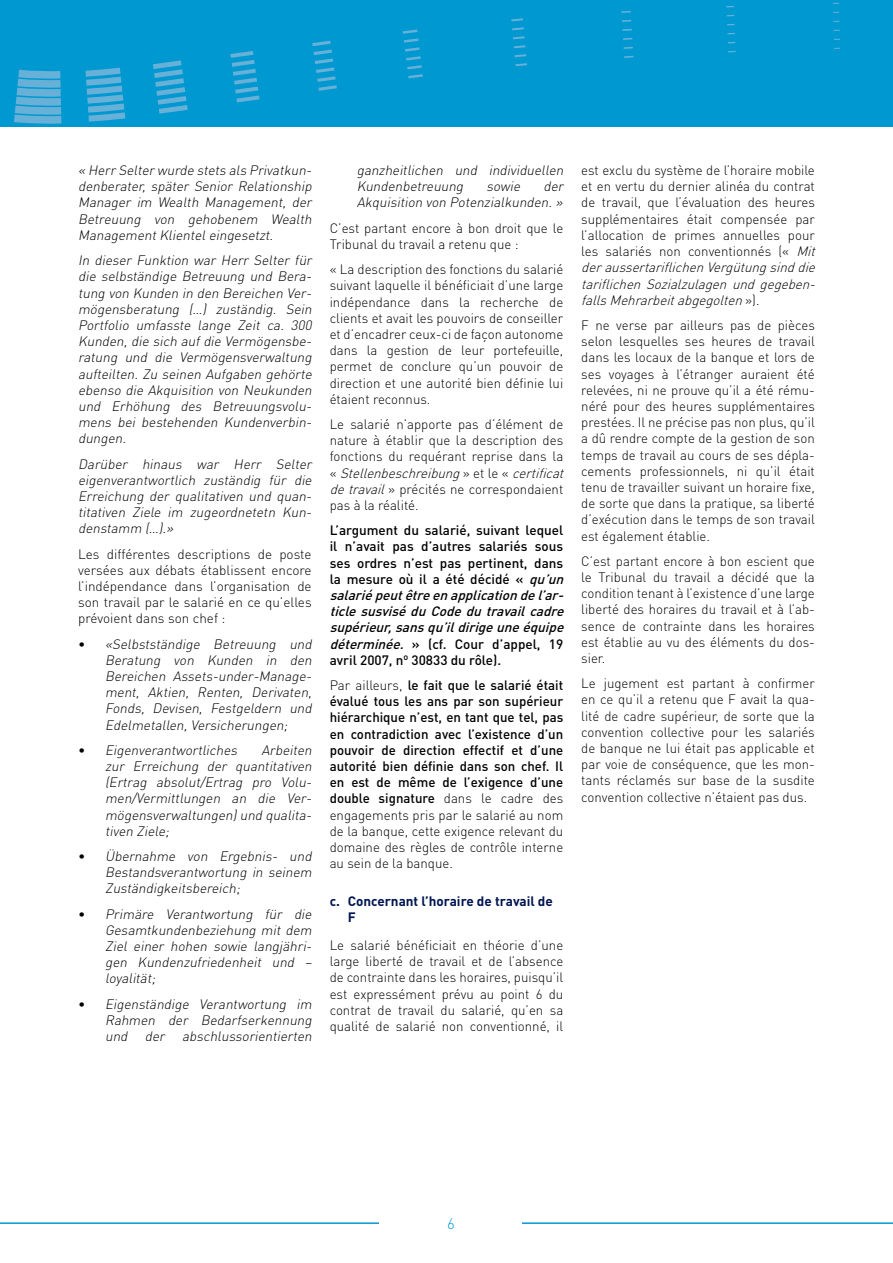
<style>
.page{position:relative;width:893px;height:1263px;background:#fff}
.page>*{position:absolute;margin:0;border:0;box-sizing:border-box;transform-origin:0 0}
.t1{font:300 15px "DIN Pro";color:#0098d1}
.t2{font:300 13.5px/16.2px "DIN Pro";color:#000;text-align:justify}
.t3{font:italic 300 13.5px/16.2px "DIN Pro";color:#000;text-align:justify}
.t4{font:500 13.5px/16.2px "DIN Pro";color:#000}
.t5{font:700 13.5px/16.2px "DIN Pro";color:#001552}
.s1{font-style:normal}
.s2{font-style:italic}
.s3{font-weight:300}
</style>
<div class="page">
<hr style="left:0;top:1222px;width:893px;height:2px;background:#0098d1">
<div style="left:380px;top:1217px;width:142px;height:46px;background:#fff"></div>
<div style="left:0;top:0;width:893px;height:126px;background:#0098d1"></div>
<svg style="left:511px;top:18px;width:12px;height:3px"></svg>
<svg style="left:621px;top:11px;width:10px;height:2px"></svg>
<svg style="left:512px;top:27px;width:12px;height:3px"></svg>
<svg style="left:622px;top:20px;width:9px;height:2px"></svg>
<svg style="left:513px;top:36px;width:12px;height:3px"></svg>
<svg style="left:622px;top:29px;width:10px;height:2px"></svg>
<svg style="left:514px;top:45px;width:11px;height:3px"></svg>
<svg style="left:623px;top:38px;width:9px;height:2px"></svg>
<svg style="left:515px;top:54px;width:11px;height:3px"></svg>
<svg style="left:624px;top:47px;width:9px;height:2px"></svg>
<svg style="left:14px;top:70px;width:47px;height:54px;background:#50abd6"></svg>
<svg style="left:86px;top:68px;width:39px;height:54px"></svg>
<svg style="left:153px;top:60px;width:35px;height:54px"></svg>
<svg style="left:230px;top:51px;width:30px;height:51px"></svg>
<svg style="left:312px;top:41px;width:25px;height:50px"></svg>
<svg style="left:403px;top:29px;width:20px;height:49px"></svg>
<svg style="left:515px;top:63px;width:12px;height:3px"></svg>
<svg style="left:624px;top:56px;width:9px;height:2px"></svg>
<p class="t3" style="left:78px;top:162px;width:238px">« HerrSelterwurde stets als Privatkun&shy;denberater, später Senior Relationship Manager im Wealth Management, der Betreuung von gehobenem Wealth ManagementKlienteleingesetzt.</p>
<p class="t3" style="left:78px;top:252px;width:238px">In dieser Funktion war Herr Selter für die selbständige Betreuung und Bera&shy;tung von Kunden in den Bereichen Ver&shy;mögensberatung (…) zuständig. Sein Portfolio umfasste lange Zeit ca. 300<br>Kunden, die sich auf die Vermögensbe&shy;ratung und die Vermögensverwaltung aufteilten. Zu seinen Aufgaben gehörte ebenso die Akquisition von Neukunden und Erhöhung des Betreuungsvolu&shy;mens bei bestehenden Kundenverbin&shy;dungen.</p>
<p class="t3" style="left:78px;top:455px;width:238px">Darüber hinaus war Herr Selter eigenverantwortlich zuständig für die Erreichung der qualitativen und quan&shy;titativen Ziele im zugeordnetetn Kun&shy;denstamm (…).»</p>
<p class="t2" style="left:78px;top:545px;width:235px">Les différentes descriptions de poste versées aux débats établissent encore l’indépendance dans l’organisation de son travail par le salarié en ce qu’elles prévoient dans son chef :</p>
<p class="t3" style="left:105px;top:635px;width:211px;text-indent:-27px"><span class="s1">•</span> «Selbstständige Betreuung und Beratung von Kunden in den Bereichen Assets-under-Manage&shy;ment, Aktien, Renten, Derivaten, Fonds, Devisen, Festgeldern und Edelmetallen,Versicherungen;</p>
<p class="t3" style="left:78px;top:741px;width:164px"><span class="s1">•</span> Eigenverantwortliches</p>
<p class="t3" style="left:105px;top:741px;width:211px;text-indent:156px">Arbeiten zur Erreichung der quantitativen (Ertrag absolut/Ertrag pro Volu&shy;men/Vermittlungen an die Ver&shy;mögensverwaltungen)und qualita&shy;tiven Ziele;</p>
<p class="t3" style="left:105px;top:847px;width:211px;text-indent:-27px"><span class="s1">•</span> Übernahme von Ergebnis- und Bestandsverantwortung in seinem Zuständigkeitsbereich;</p>
<p class="t3" style="left:105px;top:905px;width:211px;text-indent:-27px"><span class="s1">•</span> Primäre Verantwortung für die Gesamtkundenbeziehung mit dem Ziel einer hohen sowie langjähri&shy;gen Kundenzufriedenheit und – loyalität;</p>
<p class="t3" style="left:105px;top:995px;width:211px;text-indent:-27px"><span class="s1">•</span> Eigenständige Verantwortung im Rahmen der Bedarfserkennung und der abschlussorientierten</p>
<p class="t3" style="left:357px;top:162px;width:211px">ganzheitlichen und individuellen<br>Kundenbetreuung</p>
<p class="t3" style="left:357px;top:178px;width:211px;text-align:right">der<br>Akquisition von Potenzialkunden.»</p>
<p class="t2" style="left:330px;top:219px;width:235px">C’est partant encore à bon droit que le<br>Tribunal du travail a retenu que :</p>
<p class="t2" style="left:330px;top:261px;width:235px">« La description des fonctions du salarié suivant laquelle il bénéficiait d’une large indépendance dans la recherche de clients et avait les pouvoirs de conseiller et d’encadrer ceux-ci de façon autonome dans la gestion de leur portefeuille, permet de conclure qu’un pouvoir de direction et une autorité bien définie lui étaient reconnus.</p>
<p class="t2" style="left:330px;top:415px;width:240px;text-align:left">Le salarié n’apporte pas d’élément de nature à établir que la description des fonctions du requérant reprise dans la « <span class="s2">Stellenbeschreibung</span>» e t l e « <span class="s2">certificat detravail</span>» précités ne correspondaient pas à la réalité.</p>
<p class="t4" style="left:330px;top:522px;width:240px">L’argument du salarié, suivant lequel il n’avait pas d’autres salariés sous ses ordres n’est pas pertinent, dans la mesure où il a été décidé « <span class="s2">qu’un salariépeutêtreenapplicationdel’ar&shy;ticlesusviséduCodedutravailcadre supérieur,sansqu’ildirigeuneéquipe déterminée.</span> » (cf. Cour d’appel, 19 avril 2007, n<sup>o</sup> 30833 du rôle).</p>
<p class="t4" style="left:330px;top:676px;width:235px;text-align:justify"><span class="s3">Par ailleurs,</span> le fait que le salarié était évalué tous les ans par son supérieur hiérarchique n’est, en tant que tel, pas en contradiction avec l’existence d’un pouvoir de direction effectif et d’une autorité bien définie dans son chef. Il en est de même de l’exigence d’une double signature <span class="s3">dans le cadre des engagements pris par le salarié au nom de la banque, cette exigence relevant du domaine des règles de contrôle interne au sein de la banque.</span></p>
<p class="t5" style="left:348px;top:892px;width:207px;text-indent:-18px">c. Concernant l’horaire de travail de<br>F</p>
<p class="t2" style="left:330px;top:936px;width:235px">Le salarié bénéficiait en théorie d’une large liberté de travail et de l’absence de contrainte dans les horaires, puisqu’il est expressément prévu au point 6 du contrat de travail du salarié, qu’en sa qualité de salarié non conventionné, il</p>
<p class="t3" style="left:486px;top:178px;width:38px">sowie</p>
<p class="t2" style="left:581px;top:162px;width:240px;text-align:left">est exclu du système de l’horaire mobile et en vertu du dernier alinéa du contrat de travail, que l’évaluation des heures supplémentaires était compensée par l’allocation de primes annuelles pour les salariés non conventionnés (« <span class="s2">Mit deraussertariflichenVergütungsinddie tariflichen Sozialzulagen und gegeben&shy;fallsMehrarbeitabgegolten</span>» ) .</p>
<p class="t2" style="left:581px;top:316px;width:235px">F ne verse par ailleurs pas de pièces selon lesquelles ses heures de travail dans les locaux de la banque et lors de ses voyages à l’étranger auraient été relevées, ni ne prouve qu’il a été rému&shy;néré pour des heures supplémentaires prestées. Il ne précise pas non plus, qu’il a dû rendre compte de la gestion de son temps de travail au cours de ses dépla&shy;cements professionnels, ni qu’il était tenu de travailler suivant un horaire fixe, de sorte que dans la pratique, sa liberté d’exécution dans le temps de son travail est également établie.</p>
<p class="t2" style="left:581px;top:552px;width:235px">C’est partant encore à bon escient que le Tribunal du travail a décidé que la condition tenant à l’existence d’une large liberté des horaires du travail et à l’ab&shy;sence de contrainte dans les horaires est établie au vu des éléments du dos&shy;sier.</p>
<p class="t2" style="left:581px;top:675px;width:235px">Le jugement est partant à confirmer en ce qu’il a retenu que F avait la qua&shy;lité de cadre supérieur, de sorte que la convention collective pour les salariés de banque ne lui était pas applicable et par voie de conséquence, que les mon&shy;tants réclamés sur base de la susdite convention collective n’étaient pas dus.</p>
<p class="t1" style="left:447px;top:1213px;width:9px">6</p>
</div>
